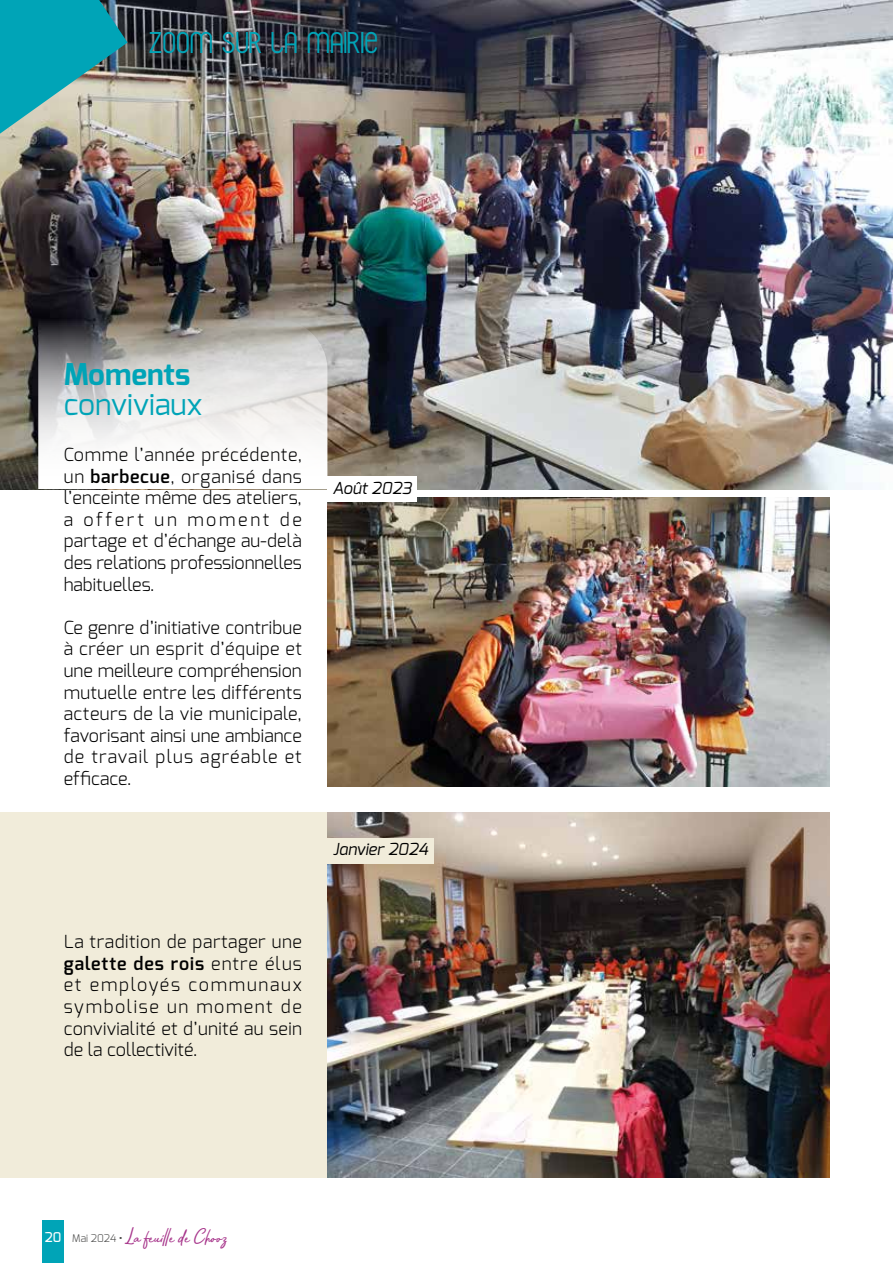
<style>
.page{position:relative;width:893px;height:1263px;background:#fff}
.page>*{position:absolute;margin:0;border:0;box-sizing:border-box;transform-origin:0 0}
.t1{font:30px "Franks";color:#00a4b7}
.t2{font:30px "Exo";color:#00a4b7}
.t3{font:700 30px "Exo";color:#00a4b7}
.t4{font:21px "Bahagia";color:#a7358b}
.t5{font:300 18px/21.6px "Exo";color:#000;text-align:justify}
.t6{font:italic 16.5px "Exo";color:#000}
.s1{font-weight:600}
.s2{font-family:"Exo";font-weight:500;font-size:13.5px;color:#fff}
.s3{font-family:"Exo";font-weight:300;font-size:10.5px;color:#4a4a49}
.s4{font-family:"Exo";font-weight:700;font-size:10.5px;color:#4a4a49}
</style>
<div class="page">
<div style="left:43px;top:1220px;width:21px;height:43px;background:#00a4b7"></div>
<img style="left:0;top:0;width:893px;height:489px">
<div style="left:0;top:812px;width:829px;height:366px;background:#f1ecda"></div>
<svg style="left:38px;top:319px;width:289px;height:170px"></svg>
<img style="left:327px;top:497px;width:502px;height:290px">
<img style="left:327px;top:812px;width:502px;height:366px">
<svg style="left:0;top:0;width:128px;height:134px"></svg>
<div style="left:327px;top:838px;width:107px;height:25px;background:#f1ecda"></div>
<div style="left:327px;top:476px;width:90px;height:26px;background:#fff"></div>
<h1 class="t1" style="left:149px;top:27px;width:231px">ZOOM SUR LA MAIRIE</h1>
<h1 class="t3" style="left:64px;top:355px;width:128px">Moments</h1>
<h1 class="t2" style="left:64px;top:385px;width:140px">conviviaux</h1>
<p class="t5" style="left:64px;top:444px;width:240px">Comme l’année précédente, un <span class="s1">barbecue</span>, organisé dans l’enceinte même des ateliers, a offert un moment de partage et d’échange au-delà des relations professionnelles habituelles.</p>
<p class="t5" style="left:64px;top:616px;width:240px">Ce genre d’initiative contribue à créer un esprit d’équipe et une meilleure compréhension mutuelle entre les différents acteurs de la vie municipale, favorisant ainsi une ambiance de travail plus agréable et efficace.</p>
<p class="t5" style="left:64px;top:931px;width:240px">La tradition de partager une <span class="s1">galette des rois</span> entre élus et employés communaux symbolise un moment de convivialité et d’unité au sein de la collectivité.</p>
<p class="t6" style="left:332px;top:477px;width:81px">Août 2023</p>
<p class="t6" style="left:333px;top:839px;width:97px">Janvier 2024</p>
<p class="t4" style="left:45px;top:1222px;width:184px"><span class="s2">20</span> <span class="s3">Mai 2024</span> <span class="s4">•</span> La feuille de Chooz</p>
</div>
